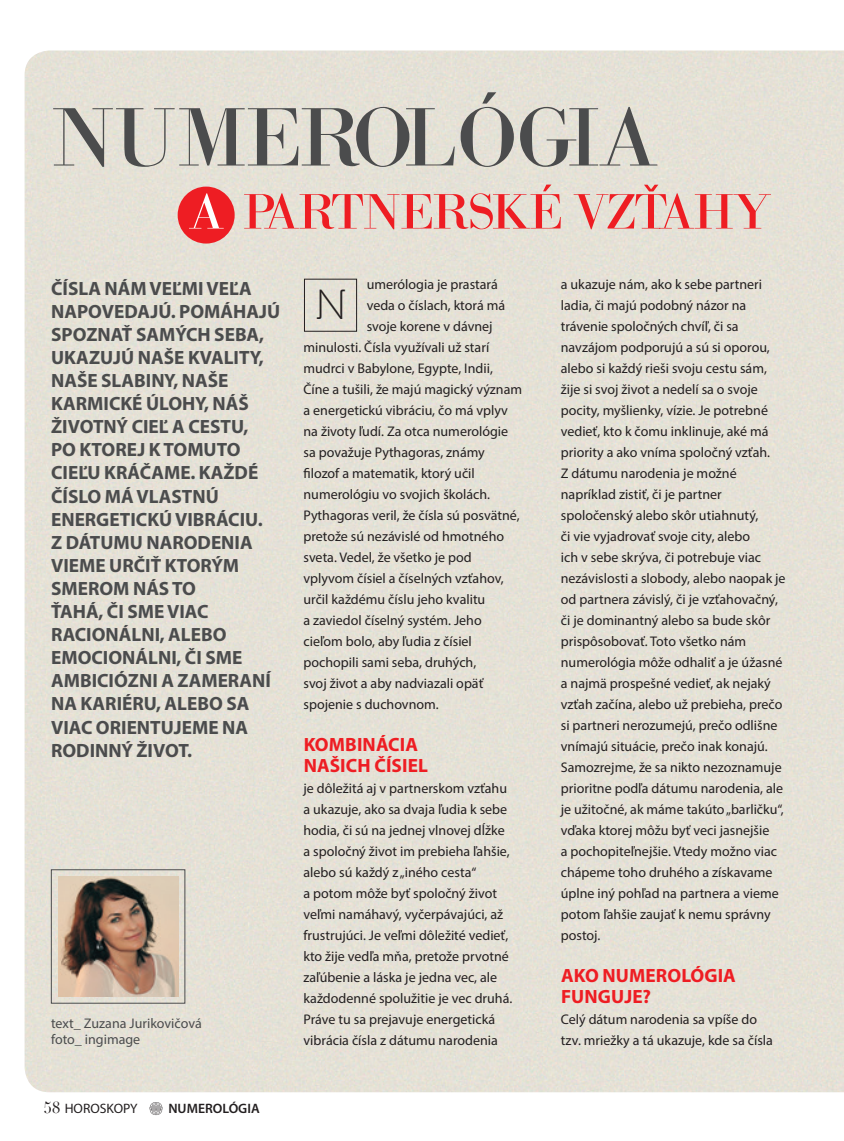
<style>
.page{position:relative;width:844px;height:1141px;background:#fff}
.page>*{position:absolute;margin:0;border:0;box-sizing:border-box;transform-origin:0 0}
.t1{font:42px "Museo 100";color:#231f20}
.t2{font:700 19.25px/23.1px "Myriad Pro";color:#4b4c4d}
.t3{font:700 19.25px/21px "Myriad Pro";letter-spacing:.005em;color:#ee1d23}
.t4{font:14px/21px "Myriad Pro";color:#231f20}
.t5{font:14px "Myriad Pro";color:#4b4c4d}
.t6{font:600 13.65px "Myriad Pro";color:#231f20}
.t7{font:13.65px "Myriad Pro";color:#231f20}
</style>
<div class="page">
<div style="left:25px;top:51px;width:818px;height:1041px;background:#e5e1d6"></div>
<div style="left:178px;top:187px;width:56px;height:57px;background:#ee1d23;border-radius:50%"></div>
<svg style="left:149px;top:1102px;width:14px;height:13px"></svg>
<img style="left:58px;top:876px;width:120px;height:120px">
<div style="left:51px;top:870px;width:134px;height:133px;border:1px solid #4b4c4d"></div>
<div style="left:304px;top:279px;width:53px;height:52px;border:1px solid #231f20"></div>
<svg style="left:189px;top:193px;width:35px;height:36px"></svg>
<svg style="left:53px;top:92px;width:604px;height:75px;background:#c3c0b8"></svg>
<svg style="left:244px;top:185px;width:526px;height:44px;background:#e6b4ad"></svg>
<p class="t2" style="left:51px;top:276px;width:231px">ČÍSLA NÁM VEĽMI VEĽA<br>NAPOVEDAJÚ. POMÁHAJÚ<br>SPOZNAŤ SAMÝCH SEBA,<br>UKAZUJÚ NAŠE KVALITY,<br>NAŠE SLABINY, NAŠE<br>KARMICKÉ ÚLOHY, NÁŠ<br>ŽIVOTNÝ CIEĽ A CESTU,<br>PO KTOREJ K TOMUTO<br>CIEĽU KRÁČAME. KAŽDÉ<br>ČÍSLO MÁ VLASTNÚ<br>ENERGETICKÚ VIBRÁCIU.<br>Z DÁTUMU NARODENIA<br>VIEME URČIŤ KTORÝM<br>SMEROM NÁS TO<br>ŤAHÁ, ČI SME VIAC<br>RACIONÁLNI, ALEBO<br>EMOCIONÁLNI, ČI SME<br>AMBICIÓZNI A ZAMERANÍ<br>NA KARIÉRU, ALEBO SA<br>VIAC ORIENTUJEME NA<br>RODINNÝ ŽIVOT.</p>
<p class="t5" style="left:51px;top:1014px;width:152px">text_ Zuzana Jurikovičová</p>
<p class="t5" style="left:51px;top:1031px;width:91px">foto_ ingimage</p>
<p class="t7" style="left:65px;top:1100px;width:74px">HOROSKOPY</p>
<p class="t6" style="left:168px;top:1099px;width:93px">NUMEROLÓGIA</p>
<p class="t4" style="left:366px;top:274px;width:133px">umerólogia je prastará</p>
<p class="t4" style="left:366px;top:295px;width:140px">veda o číslach, ktorá má</p>
<p class="t4" style="left:366px;top:316px;width:127px">svoje korene v dávnej</p>
<p class="t4" style="left:303px;top:337px;width:187px">minulosti. Čísla využívali už starí</p>
<p class="t4" style="left:303px;top:358px;width:191px">mudrci v Babylone, Egypte, Indii,</p>
<p class="t4" style="left:303px;top:379px;width:220px">Číne a tušili, že majú magický význam</p>
<p class="t4" style="left:303px;top:400px;width:206px">a energetickú vibráciu, čo má vplyv</p>
<p class="t4" style="left:303px;top:421px;width:206px">na životy ľudí. Za otca numerológie</p>
<p class="t4" style="left:303px;top:442px;width:183px">sa považuje Pythagoras, známy</p>
<p class="t4" style="left:303px;top:463px;width:173px">filozof a matematik, ktorý učil</p>
<p class="t4" style="left:303px;top:484px;width:188px">numerológiu vo svojich školách.</p>
<p class="t4" style="left:303px;top:505px;width:218px">Pythagoras veril, že čísla sú posvätné,</p>
<p class="t4" style="left:303px;top:526px;width:202px">pretože sú nezávislé od hmotného</p>
<p class="t4" style="left:303px;top:547px;width:170px">sveta. Vedel, že všetko je pod</p>
<p class="t4" style="left:303px;top:568px;width:202px">vplyvom čísiel a číselných vzťahov,</p>
<p class="t4" style="left:303px;top:589px;width:183px">určil každému číslu jeho kvalitu</p>
<p class="t4" style="left:303px;top:610px;width:180px">a zaviedol číselný systém. Jeho</p>
<p class="t4" style="left:303px;top:631px;width:170px">cieľom bolo, aby ľudia z čísiel</p>
<p class="t4" style="left:303px;top:652px;width:174px">pochopili sami seba, druhých,</p>
<p class="t4" style="left:303px;top:673px;width:181px">svoj život a aby nadviazali opäť</p>
<p class="t4" style="left:303px;top:694px;width:137px">spojenie s duchovnom.</p>
<p class="t3" style="left:303px;top:734px;width:116px">KOMBINÁCIA</p>
<p class="t3" style="left:303px;top:755px;width:126px">NAŠICH ČÍSIEL</p>
<p class="t4" style="left:303px;top:778px;width:210px">je dôležitá aj v partnerskom vzťahu a ukazuje, ako sa dvaja ľudia k sebe hodia, či sú na jednej vlnovej dĺžke a spoločný život im prebieha ľahšie, alebo sú každý z „iného cesta“<br>a potom môže byť spoločný život veľmi namáhavý, vyčerpávajúci, až frustrujúci. Je veľmi dôležité vedieť, kto žije vedľa mňa, pretože prvotné zaľúbenie a láska je jedna vec, ale každodenné spolužitie je vec druhá.<br>Práve tu sa prejavuje energetická vibrácia čísla z dátumu narodenia</p>
<p class="t1" style="left:315px;top:283px;width:33px">N</p>
<p class="t4" style="left:560px;top:274px;width:226px">a ukazuje nám, ako k sebe partneri ladia, či majú podobný názor na trávenie spoločných chvíľ, či sa navzájom podporujú a sú si oporou, alebo si každý rieši svoju cestu sám, žije si svoj život a nedelí sa o svoje pocity, myšlienky, vízie. Je potrebné vedieť, kto k čomu inklinuje, aké má priority a ako vníma spoločný vzťah.<br>Z dátumu narodenia je možné napríklad zistiť, či je partner spoločenský alebo skôr utiahnutý,<br>či vie vyjadrovať svoje city, alebo<br>ich v sebe skrýva, či potrebuje viac nezávislosti a slobody, alebo naopak je od partnera závislý, či je vzťahovačný, či je dominantný alebo sa bude skôr prispôsobovať. Toto všetko nám numerológia môže odhaliť a je úžasné a najmä prospešné vedieť, ak nejaký vzťah začína, alebo už prebieha, prečo si partneri nerozumejú, prečo odlišne vnímajú situácie, prečo inak konajú.<br>Samozrejme, že sa nikto nezoznamuje prioritne podľa dátumu narodenia, ale je užitočné, ak máme takúto „barličku“, vďaka ktorej môžu byť veci jasnejšie<br>a pochopiteľnejšie. Vtedy možno viac chápeme toho druhého a získavame úplne iný pohľad na partnera a vieme potom ľahšie zaujať k nemu správny postoj.</p>
<p class="t3" style="left:561px;top:965px;width:176px">AKO NUMEROLÓGIA<br>FUNGUJE?</p>
<p class="t4" style="left:560px;top:1009px;width:213px">Celý dátum narodenia sa vpíše do tzv. mriežky a tá ukazuje, kde sa čísla</p>
</div>
